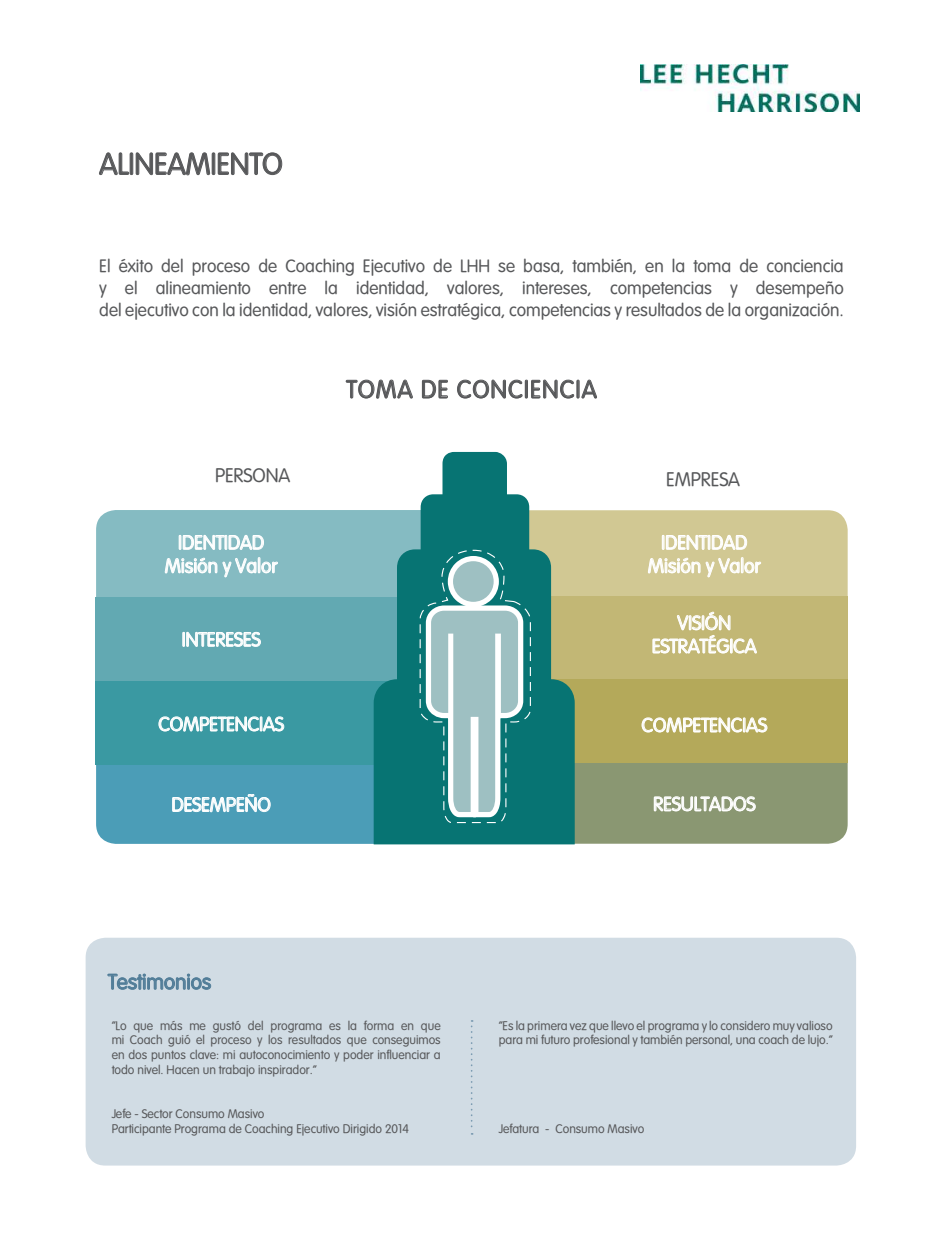
<style>
.page{position:relative;width:943px;height:1241px;background:#fff}
.page>*{position:absolute;margin:0;border:0;box-sizing:border-box;transform-origin:0 0}
.t1{font:29.75px "VAG Rounded Lt Normal";color:#57585a}
.t2{font:24.5px "VAG Rounded Lt Normal";letter-spacing:.05em;color:#57585a}
.t3{font:21px "VAG Rounded Lt Normal";color:#517d98}
.t4{font:19.43px/23.3px "VAG Rounded Lt Normal";color:#fff;text-align:center}
.t5{font:19.25px "VAG Rounded Lt Normal";color:#57585a}
.t6{font:17.5px/21.9px "VAG Rounded Lt Normal";color:#57585a;text-align:justify}
.t7{font:12.25px/14.7px "VAG Rounded Lt Normal";color:#57585a}
</style>
<div class="page">
<div style="left:86px;top:937px;width:770px;height:228px;background:#d1dce4;border-radius:20px"></div>
<svg style="left:99px;top:152px;width:30px;height:23px"></svg>
<div style="left:130px;top:153px;width:3px;height:22px;border:1px solid #57585a"></div>
<svg style="left:135px;top:152px;width:75px;height:23px"></svg>
<div style="left:212px;top:153px;width:3px;height:22px;border:1px solid #57585a"></div>
<svg style="left:217px;top:152px;width:65px;height:23px"></svg>
<svg style="left:345px;top:379px;width:68px;height:20px"></svg>
<svg style="left:422px;top:379px;width:26px;height:19px"></svg>
<svg style="left:457px;top:379px;width:66px;height:19px"></svg>
<div style="left:525px;top:380px;width:3px;height:18px;border:1px solid #57585a"></div>
<svg style="left:531px;top:379px;width:43px;height:19px"></svg>
<div style="left:576px;top:380px;width:3px;height:18px;border:1px solid #57585a"></div>
<svg style="left:581px;top:379px;width:16px;height:19px"></svg>
<div style="left:96px;top:510px;width:358px;height:121px;background:#85bbc2;border-radius:20px"></div>
<div style="left:96px;top:597px;width:358px;height:83px;background:#62a9b2"></div>
<div style="left:96px;top:699px;width:382px;height:144px;background:#4b9db7;border-radius:20px"></div>
<div style="left:96px;top:681px;width:358px;height:83px;background:#3a99a2"></div>
<svg style="left:158px;top:716px;width:127px;height:16px"></svg>
<div style="left:462px;top:703px;width:385px;height:140px;background:#8a9772;border-radius:20px"></div>
<div style="left:487px;top:510px;width:360px;height:121px;background:#d1c893;border-radius:20px"></div>
<div style="left:487px;top:595px;width:360px;height:84px;background:#c2b775"></div>
<div style="left:487px;top:679px;width:360px;height:83px;background:#b4a95a"></div>
<svg style="left:164px;top:534px;width:114px;height:44px"></svg>
<div style="left:182px;top:631px;width:3px;height:15px;border:1px solid #fff"></div>
<svg style="left:186px;top:631px;width:75px;height:16px"></svg>
<svg style="left:652px;top:611px;width:105px;height:43px"></svg>
<svg style="left:641px;top:717px;width:127px;height:16px"></svg>
<svg style="left:653px;top:796px;width:103px;height:16px"></svg>
<svg style="left:172px;top:794px;width:99px;height:19px"></svg>
<svg style="left:648px;top:534px;width:113px;height:44px"></svg>
<svg style="left:373px;top:452px;width:201px;height:392px;fill:#077473"></svg>
<svg style="left:419px;top:549px;width:112px;height:274px"></svg>
<svg style="left:107px;top:973px;width:105px;height:17px"></svg>
<svg style="left:471px;top:1020px;width:1px;height:114px"></svg>
<img style="left:640px;top:64px;width:219px;height:47px">
<h1 class="t1" style="left:99px;top:147px;width:185px">ALINEAMIENTO</h1>
<p class="t6" style="left:99px;top:254px;width:746px">El éxito del proceso de Coaching Ejecutivo de LHH se basa, también, en la toma de conciencia y el alineamiento entre la identidad, valores, intereses, competencias y desempeño del ejecutivo con la identidad, valores, visión estratégica, competencias y resultados de la organización.</p>
<h2 class="t2" style="left:346px;top:375px;width:252px">TOMA DE CONCIENCIA</h2>
<h3 class="t5" style="left:215px;top:463px;width:77px">PERSONA</h3>
<h3 class="t5" style="left:666px;top:468px;width:75px">EMPRESA</h3>
<h3 class="t4" style="left:165px;top:530px;width:114px">IDENTIDAD<br>Misión y Valor</h3>
<h3 class="t4" style="left:182px;top:627px;width:80px">INTERESES</h3>
<h3 class="t4" style="left:158px;top:712px;width:127px">COMPETENCIAS</h3>
<h3 class="t4" style="left:648px;top:530px;width:114px">IDENTIDAD<br>Misión y Valor</h3>
<h3 class="t4" style="left:652px;top:611px;width:106px">VISIÓN<br>ESTRATÉGICA</h3>
<h3 class="t4" style="left:641px;top:713px;width:127px">COMPETENCIAS</h3>
<h3 class="t4" style="left:171px;top:792px;width:101px">DESEMPEÑO</h3>
<h3 class="t4" style="left:653px;top:792px;width:104px">RESULTADOS</h3>
<h3 class="t3" style="left:108px;top:969px;width:105px">Testimonios</h3>
<p class="t7" style="left:112px;top:1017px;width:330px;text-align:justify">“Lo que más me gustó del programa es la forma en que mi Coach guió el proceso y los resultados que conseguimos en dos puntos clave: mi autoconocimiento y poder influenciar a todo nivel. Hacen un trabajo inspirador.”</p>
<p class="t7" style="left:112px;top:1105px;width:299px">Jefe - Sector Consumo Masivo<br>Participante Programa de Coaching Ejecutivo Dirigido 2014</p>
<p class="t7" style="left:499px;top:1017px;width:335px">“Es la primera vez que llevo el programa y lo considero muy valioso para mi futuro profesional y también personal, una coach de lujo.”</p>
<p class="t7" style="left:499px;top:1120px;width:147px">Jefatura - Consumo Masivo</p>
</div>
